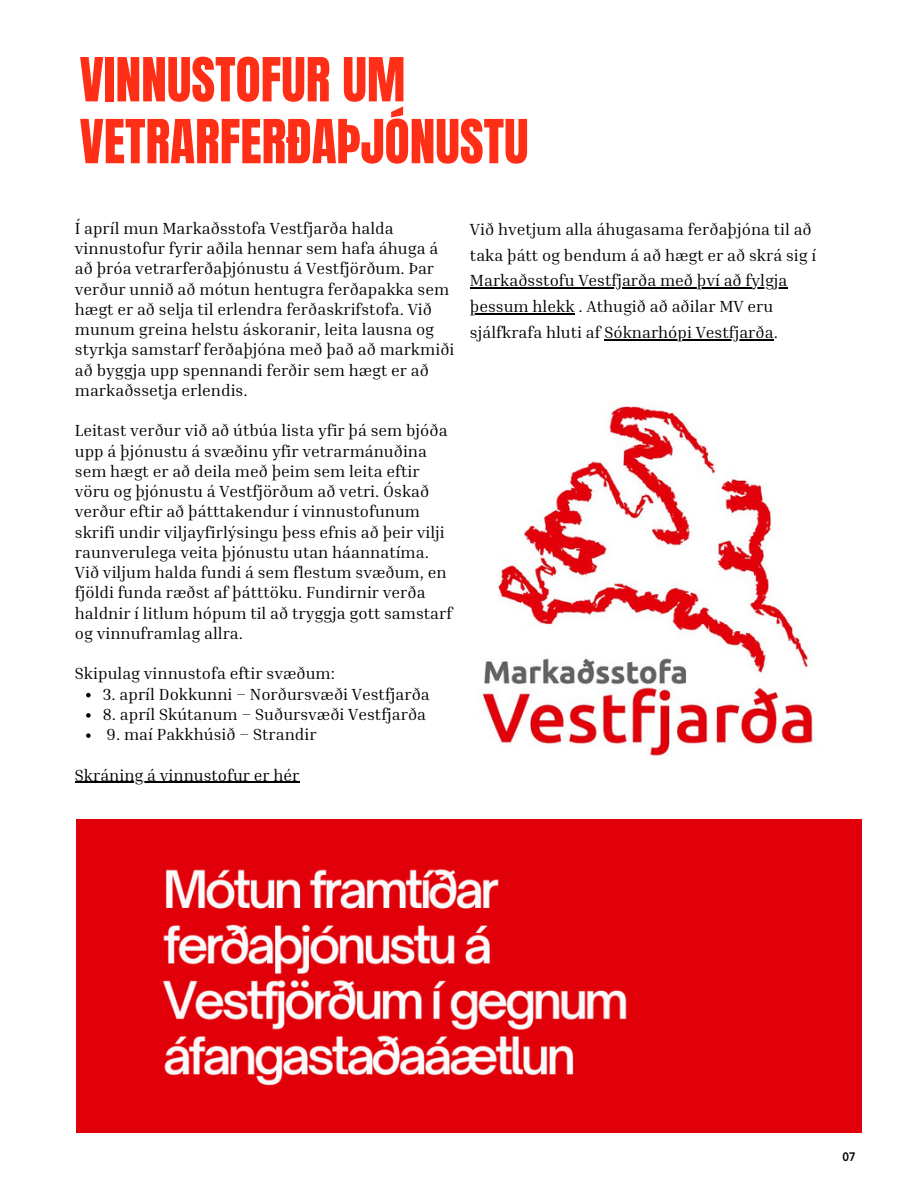
<style>
.page{position:relative;width:918px;height:1188px;background:#fff}
.page>*{position:absolute;margin:0;border:0;box-sizing:border-box;transform-origin:0 0}
.t1{font:51.6px/61.8px "Anton";color:#ff2e17}
.t2{font:16.5px/20.2px "Inria Serif";color:#000}
.t3{font:700 12px "Almarai";color:#000}
</style>
<div class="page">
<img style="left:77px;top:819px;width:785px;height:313px">
<img style="left:479px;top:403px;width:337px;height:354px">
<svg style="left:86px;top:693px;width:5px;height:4px"></svg>
<svg style="left:86px;top:713px;width:5px;height:5px"></svg>
<svg style="left:86px;top:733px;width:5px;height:5px"></svg>
<hr style="left:75px;top:782px;width:224px;height:1px;background:#000">
<hr style="left:470px;top:288px;width:318px;height:1px;background:#000">
<hr style="left:470px;top:313px;width:105px;height:2px;background:#000">
<hr style="left:604px;top:339px;width:170px;height:1px;background:#000">
<h1 class="t1" style="left:80px;top:50px;width:450px">VINNUSTOFUR UM<br>VETRARFERÐAÞJÓNUSTU</h1>
<p class="t2" style="left:75px;top:218px;width:381px">Í apríl mun Markaðsstofa Vestfjarða halda vinnustofur fyrir aðila hennar sem hafa áhuga á að þróa vetrarferðaþjónustu á Vestfjörðum. Þar verður unnið að mótun hentugra ferðapakka sem hægt er að selja til erlendra ferðaskrifstofa. Við munum greina helstu áskoranir, leita lausna og styrkja samstarf ferðaþjóna með það að markmiði að byggja upp spennandi ferðir sem hægt er að markaðssetja erlendis.</p>
<p class="t2" style="left:75px;top:420px;width:374px">Leitast verður við að útbúa lista yfir þá sem bjóða upp á þjónustu á svæðinu yfir vetrarmánuðina sem hægt er að deila með þeim sem leita eftir vöru og þjónustu á Vestfjörðum að vetri. Óskað verður eftir að þátttakendur í vinnustofunum skrifi undir viljayfirlýsingu þess efnis að þeir vilji raunverulega veita þjónustu utan háannatíma.</p>
<p class="t2" style="left:75px;top:562px;width:379px">Við viljum halda fundi á sem flestum svæðum, en fjöldi funda ræðst af þátttöku. Fundirnir verða haldnir í litlum hópum til að tryggja gott samstarf og vinnuframlag allra.</p>
<p class="t2" style="left:75px;top:663px;width:262px">Skipulag vinnustofa eftir svæðum:</p>
<p class="t2" style="left:103px;top:683px;width:328px">3. apríl Dokkunni – Norðursvæði Vestfjarða</p>
<p class="t2" style="left:103px;top:704px;width:325px">8. apríl Skútanum – Suðursvæði Vestfjarða</p>
<p class="t2" style="left:107px;top:724px;width:211px">9. maí Pakkhúsið – Strandir</p>
<p class="t2" style="left:75px;top:764px;width:226px">Skráning á vinnustofur er hér</p>
<p class="t2" style="left:470px;top:216px;width:348px;line-height:25.8px">Við hvetjum alla áhugasama ferðaþjóna til að taka þátt og bendum á að hægt er að skrá sig í</p>
<p class="t2" style="left:470px;top:270px;width:319px">Markaðsstofu Vestfjarða með því að fylgja</p>
<p class="t2" style="left:470px;top:293px;width:309px;line-height:25.8px">þessum hlekk . Athugið að aðilar MV eru sjálfkrafa hluti af Sóknarhópi Vestfjarða.</p>
<p class="t3" style="left:843px;top:1150px;width:14px">07</p>
</div>
